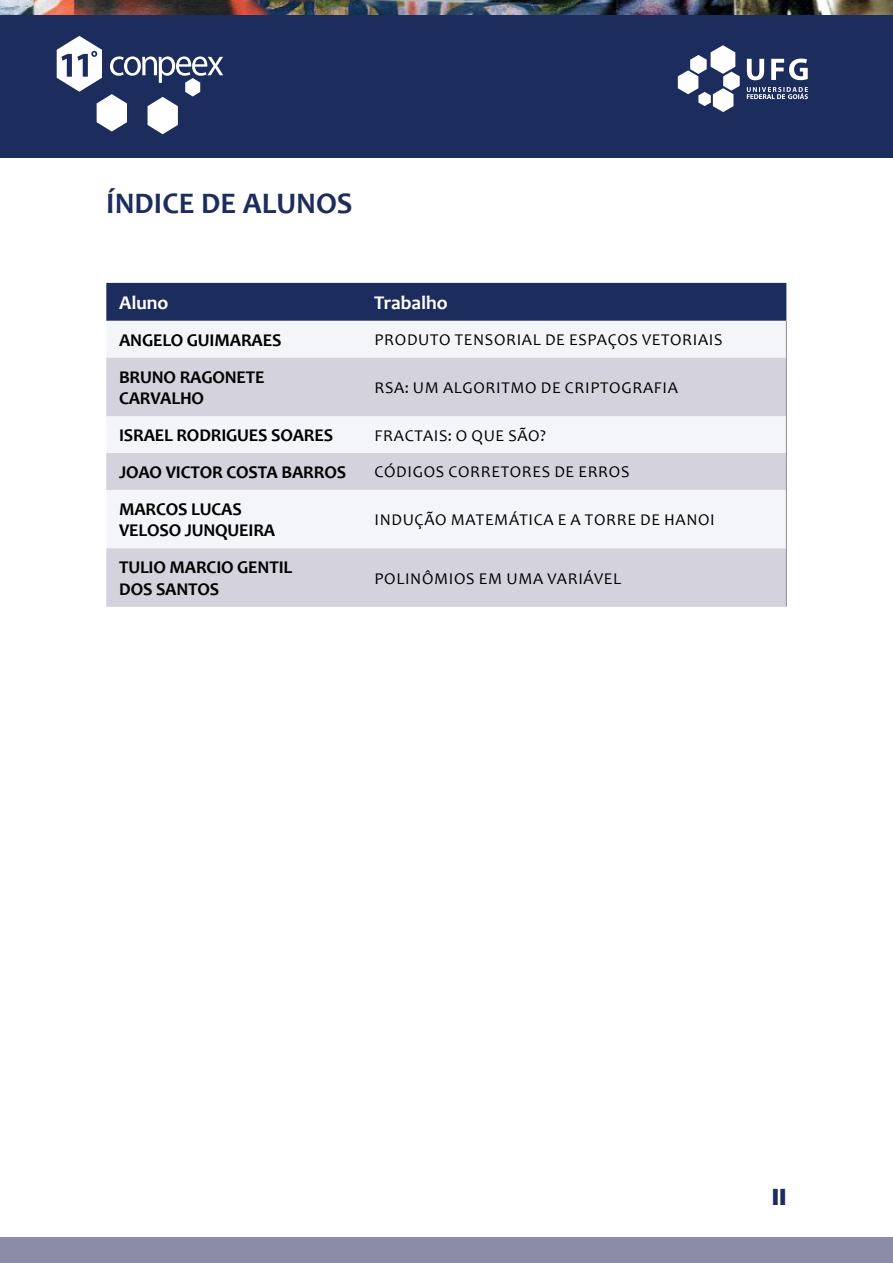
<style>
.page{position:relative;width:893px;height:1263px;background:#fff}
.page>*{position:absolute;margin:0;border:0;box-sizing:border-box;transform-origin:0 0}
.t1{font:700 30px "Candara";color:#1c2c5d}
.t2{font:700 24px "Britannic";color:#1c2c5d}
.t3{font:700 19.5px "Candara";color:#fff}
.t4{font:700 18px/21.6px "Candara";letter-spacing:-.01em;color:#000}
.t5{font:16.5px "Candara";letter-spacing:.04em;color:#000}
</style>
<div class="page">
<div style="left:0;top:0;width:893px;height:157px;background:#1c2c5d"></div>
<svg style="left:678px;top:45px;width:62px;height:67px"></svg>
<svg style="left:747px;top:59px;width:61px;height:21px"></svg>
<svg style="left:747px;top:87px;width:61px;height:12px"></svg>
<div style="left:0;top:1237px;width:893px;height:26px;background:#8d8ca8"></div>
<svg style="left:57px;top:36px;width:166px;height:98px"></svg>
<img style="left:0;top:0;width:893px;height:15px">
<div style="left:106px;top:283px;width:680px;height:38px;background:#1c2c5d"></div>
<div style="left:106px;top:321px;width:680px;height:37px;background:#f3f5f8"></div>
<svg style="left:106px;top:358px;width:680px;height:249px;fill:#d3d2dd"></svg>
<hr style="left:786px;top:321px;width:1px;height:37px;background:#8a8c8e">
<hr style="left:786px;top:358px;width:1px;height:58px;background:#8a8c8e">
<hr style="left:786px;top:416px;width:1px;height:37px;background:#8a8c8e">
<hr style="left:786px;top:453px;width:1px;height:37px;background:#8a8c8e">
<hr style="left:786px;top:490px;width:1px;height:58px;background:#8a8c8e">
<hr style="left:786px;top:548px;width:1px;height:58px;background:#8a8c8e">
<h1 class="t1" style="left:106px;top:185px;width:248px">ÍNDICE DE ALUNOS</h1>
<p class="t3" style="left:119px;top:290px;width:51px">Aluno</p>
<p class="t3" style="left:374px;top:290px;width:75px">Trabalho</p>
<p class="t4" style="left:119px;top:329px;width:164px">ANGELO GUIMARAES</p>
<p class="t5" style="left:374px;top:329px;width:350px">PRODUTO TENSORIAL DE ESPAÇOS VETORIAIS</p>
<p class="t4" style="left:119px;top:366px;width:147px">BRUNO RAGONETE<br>CARVALHO</p>
<p class="t5" style="left:374px;top:377px;width:305px">RSA: UM ALGORITMO DE CRIPTOGRAFIA</p>
<p class="t4" style="left:119px;top:424px;width:216px">ISRAEL RODRIGUES SOARES</p>
<p class="t5" style="left:374px;top:425px;width:173px">FRACTAIS: O QUE SÃO?</p>
<p class="t4" style="left:119px;top:461px;width:229px">JOAO VICTOR COSTA BARROS</p>
<p class="t5" style="left:374px;top:462px;width:256px">CÓDIGOS CORRETORES DE ERROS</p>
<p class="t4" style="left:119px;top:498px;width:158px">MARCOS LUCAS<br>VELOSO JUNQUEIRA</p>
<p class="t5" style="left:374px;top:509px;width:342px">INDUÇÃO MATEMÁTICA E A TORRE DE HANOI</p>
<p class="t4" style="left:119px;top:556px;width:175px">TULIO MARCIO GENTIL<br>DOS SANTOS</p>
<p class="t5" style="left:374px;top:568px;width:248px">POLINÔMIOS EM UMA VARIÁVEL</p>
<h2 class="t2" style="left:772px;top:1184px;width:16px">II</h2>
</div>
